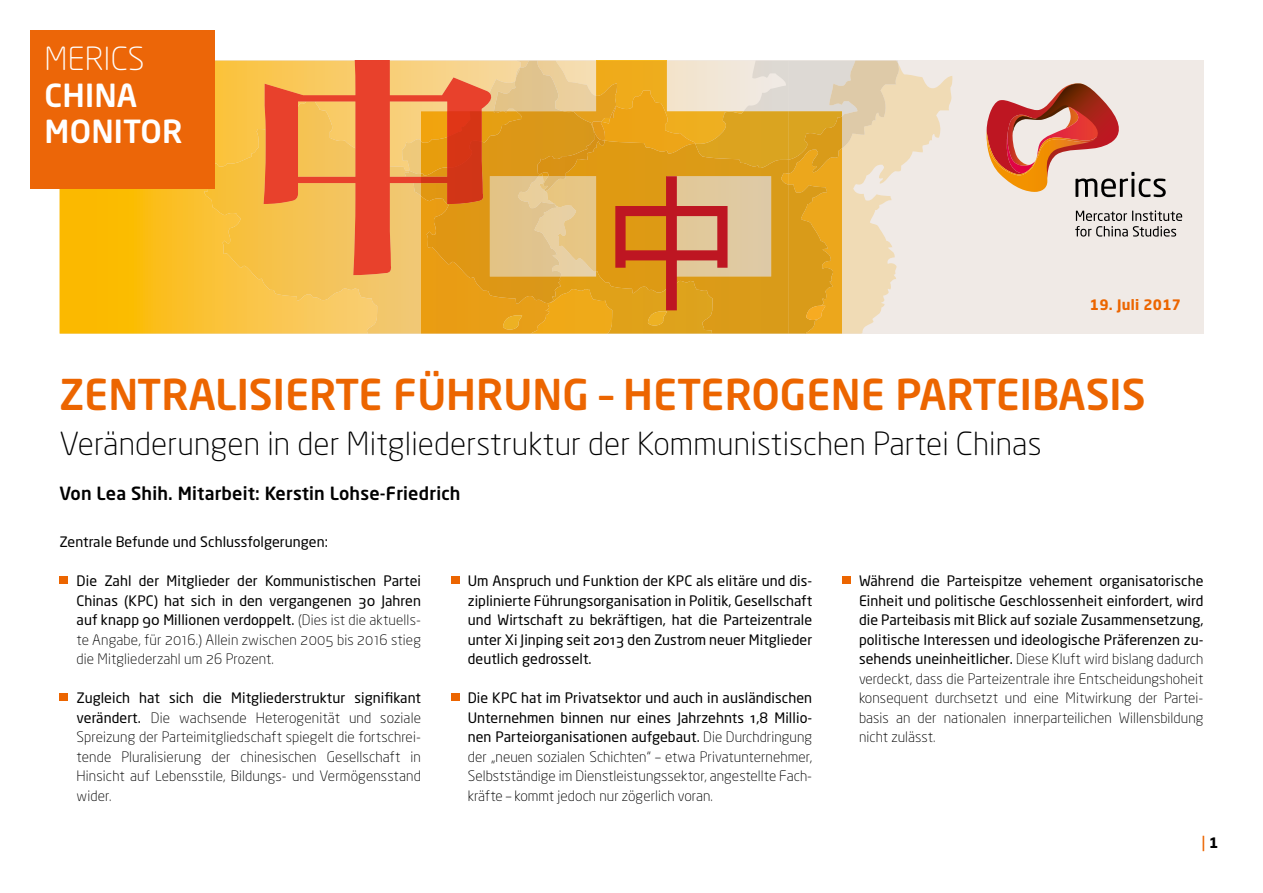
<style>
.page{position:relative;width:1263px;height:893px;background:#fff}
.page>*{position:absolute;margin:0;border:0;box-sizing:border-box;transform-origin:0 0}
.t1{font:500 42px "Neo Sans Pro";color:#ec6500}
.t2{font:300 31.5px "Neo Sans Pro";letter-spacing:.005em;color:#000}
.t3{font:500 31.5px/36.8px "Neo Sans Pro";letter-spacing:.005em;color:#fff}
.t4{font:300 31.5px "Neo Sans Pro";letter-spacing:.005em;color:#fff}
.t5{font:500 18px "Neo Sans Pro";letter-spacing:.01em;color:#000}
.t6{font:16.5px "Neo Sans Pro";color:#ec6500}
.t7{font:14.25px/19.5px "Neo Sans Pro";letter-spacing:.005em;color:#000;text-align:justify}
.t8{font:300 14.25px/19.5px "Neo Sans Pro";letter-spacing:.005em;color:#000;text-align:justify}
.t9{font:700 14.25px "Neo Sans Pro";letter-spacing:.02em;color:#ec6500}
.s1{font-weight:300}
.s2{font-weight:400}
.s3{font-weight:700;font-size:14.25px;color:#000}
</style>
<div class="page">
<div style="left:60px;top:61px;width:1143px;height:273px;background:#f0eae6"></div>
<svg style="left:60px;top:189px;width:204px;height:145px"></svg>
<svg style="left:202px;top:61px;width:62px;height:240px"></svg>
<svg style="left:771px;top:141px;width:10px;height:193px"></svg>
<svg style="left:781px;top:61px;width:171px;height:273px"></svg>
<svg style="left:264px;top:61px;width:507px;height:273px"></svg>
<svg style="left:1075px;top:210px;width:107px;height:27px"></svg>
<svg style="left:987px;top:83px;width:179px;height:114px"></svg>
<div style="left:30px;top:31px;width:184px;height:158px;background:#ec6608"></div>
<div style="left:60px;top:577px;width:8px;height:7px;background:#ec6500"></div>
<div style="left:60px;top:694px;width:8px;height:7px;background:#ec6500"></div>
<div style="left:451px;top:577px;width:8px;height:7px;background:#ec6500"></div>
<div style="left:451px;top:694px;width:8px;height:7px;background:#ec6500"></div>
<div style="left:842px;top:577px;width:8px;height:7px;background:#ec6500"></div>
<h2 class="t4" style="left:45px;top:40px;width:101px">MERICS</h2>
<h2 class="t3" style="left:45px;top:76px;width:139px">CHINA<br>MONITOR</h2>
<p class="t9" style="left:1090px;top:296px;width:93px">19. Juli 2017</p>
<h1 class="t1" style="left:60px;top:368px;width:1088px">ZENTRALISIERTE FÜHRUNG – HETEROGENE PARTEIBASIS</h1>
<h2 class="t2" style="left:60px;top:425px;width:983px">Veränderungen in der Mitgliederstruktur der Kommunistischen Partei Chinas</h2>
<p class="t5" style="left:60px;top:482px;width:403px">Von Lea Shih. Mitarbeit: Kerstin Lohse-Friedrich</p>
<p class="t7" style="left:60px;top:532px;width:270px">Zentrale Befunde und Schlussfolgerungen:</p>
<p class="t7" style="left:77px;top:571px;width:346px">Die Zahl der Mitglieder der Kommunistischen Partei Chinas (KPC) hat sich in den vergangenen 30 Jahren auf knapp 90 Millionen verdoppelt. <span class="s1">(Dies ist die aktuells&shy;te Angabe, für 2016.) Allein zwischen 2005 bis 2016 stieg die Mitgliederzahl um 26 Prozent.</span></p>
<p class="t8" style="left:77px;top:688px;width:346px"><span class="s2">Zugleich hat sich die Mitgliederstruktur signifikant verändert.</span> Die wachsende Heterogenität und soziale Spreizung der Parteimitgliedschaft spiegelt die fortschrei&shy;tende Pluralisierung der chinesischen Gesellschaft in Hinsicht auf Lebensstile, Bildungs- und Vermögensstand wider.</p>
<p class="t7" style="left:468px;top:571px;width:346px">Um Anspruch und Funktion der KPC als elitäre und dis&shy;ziplinierte Führungsorganisation in Politik, Gesellschaft und Wirtschaft zu bekräftigen, hat die Parteizentrale unter Xi Jinping seit 2013 den Zustrom neuer Mitglieder deutlich gedrosselt.</p>
<p class="t8" style="left:468px;top:688px;width:346px"><span class="s2">Die KPC hat im Privatsektor und auch in ausländischen Unternehmen binnen nur eines Jahrzehnts 1,8 Millio&shy;nen Parteiorganisationen aufgebaut.</span> Die Durchdringung der „neuen sozialen Schichten“ – etwa Privatunternehmer, Selbstständige im Dienstleistungssektor, angestellte Fach&shy;kräfte – kommt jedoch nur zögerlich voran.</p>
<p class="t7" style="left:859px;top:571px;width:346px">Während die Parteispitze vehement organisatorische Einheit und politische Geschlossenheit einfordert, wird die Parteibasis mit Blick auf soziale Zusammensetzung, politische Interessen und ideologische Präferenzen zu&shy;sehends uneinheitlicher. <span class="s1">Diese Kluft wird bislang dadurch verdeckt, dass die Parteizentrale ihre Entscheidungshoheit konsequent durchsetzt und eine Mitwirkung der Partei&shy;basis an der nationalen innerparteilichen Willensbildung nicht zulässt.</span></p>
<p class="t6" style="left:1201px;top:832px;width:19px">| <span class="s3">1</span></p>
</div>
